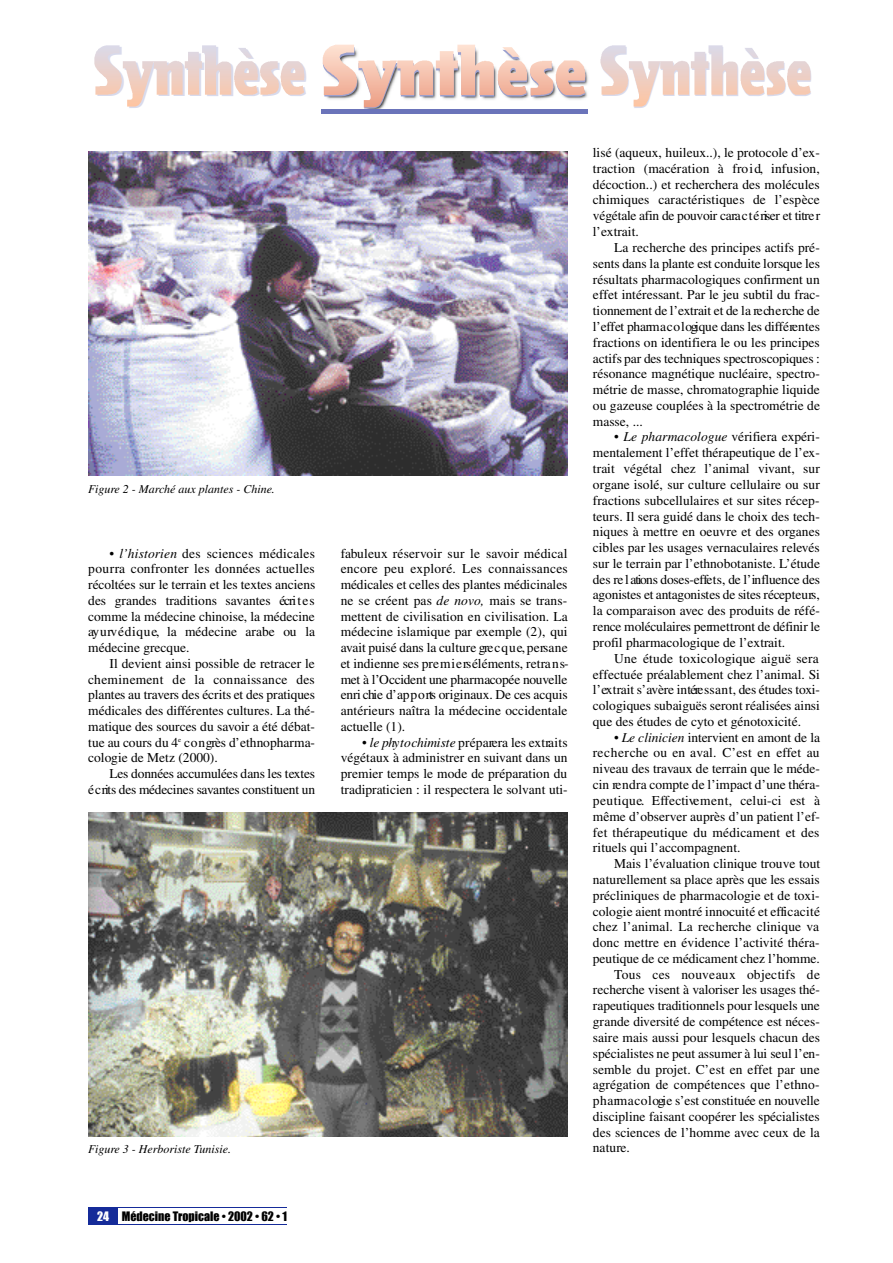
<style>
.page{position:relative;width:893px;height:1263px;background:#fff}
.page>*{position:absolute;margin:0;border:0;box-sizing:border-box;transform-origin:0 0}
.t1{font:61.5px "Freshet";color:#d8daec;scale:.8 1}
.t2{font:13.5px/15.8px "Times";color:#000;text-align:justify}
.t3{font:italic 12px "Times";color:#000}
.t4{font:12px "Impact";color:#000}
.s1{color:#999fce}
.s2{font-style:italic}
.s3{color:#fff}
</style>
<div class="page">
<hr style="left:88px;top:1207px;width:198px;height:1px;background:#152b99">
<hr style="left:88px;top:1224px;width:198px;height:1px;background:#152b99">
<div style="left:88px;top:1208px;width:30px;height:17px;background:#152b99"></div>
<img style="left:291px;top:44px;width:359px;height:70px">
<div style="left:321px;top:109px;width:266px;height:5px;background:#6b74ba"></div>
<img style="left:323px;top:45px;width:34px;height:50px">
<img style="left:94px;top:45px;width:122px;height:50px">
<img style="left:600px;top:45px;width:122px;height:50px">
<img style="left:88px;top:151px;width:479px;height:324px">
<img style="left:88px;top:812px;width:479px;height:324px">
<h1 class="t1" style="left:95px;top:32px;width:897px">Synthèse <span class="s1">Synthèse</span> Synthèse</h1>
<p class="t3" style="left:88px;top:484px;width:188px">Figure 2 - Marché aux plantes - Chine.</p>
<p class="t2" style="left:88px;top:547px;width:228px;text-indent:21px"><span class="s2">• l’historien</span> des sciences médicales pourra confronter les données actuelles récoltées sur le terrain et les textes anciens des grandes traditions savantes écri t e s comme la médecine chinoise, la médecine ay u rv é d iq u e, la médecine arabe ou la médecine grecque.</p>
<p class="t2" style="left:88px;top:657px;width:228px;text-indent:21px">Il devient ainsi possible de retracer le cheminement de la connaissance des plantes au trave rs des écrits et des pratiq u e s médicales des différentes cultures. La thé&shy;matique des sources du savoir a été débat&shy;tue au cours du 4<sup>e</sup> c o n grès d’ethnopharm a&shy;cologie de Metz (2000).</p>
<p class="t2" style="left:88px;top:767px;width:228px;text-align:right">Les données accumulées dans les tex te s<br>é c rits des médecines savantes constituent un</p>
<p class="t3" style="left:88px;top:1144px;width:144px">Figure 3 - Herboriste Tunisie.</p>
<p class="t4" style="left:97px;top:1209px;width:191px"><span class="s3">24</span> Médecine Tropicale • 2002 • 62 • 1</p>
<p class="t2" style="left:341px;top:547px;width:229px">fabuleux réservoir sur le savoir médical encore peu exploré. Les connaissances médicales et celles des plantes médicinales ne se créent pas <span class="s2">de novo,</span> mais se trans&shy;mettent de civilisation en civilisation. La médecine islamique par exemple (2), qui avait puisé dans la culture gre c q u e, p e rs a n e et indienne ses pre m i e rséléments, re tra n s&shy;met à l’Occident une pharmacopée nouve lle e n ri chie d’ap p o rts originaux. De ces acquis antérieurs naîtra la médecine occidentale actuelle (1).</p>
<p class="t2" style="left:341px;top:736px;width:228px;text-indent:21px"><span class="s2">• le phy to chimiste</span> p ré p a re ra les ex tra its végétaux à administrer en suivant dans un premier temps le mode de préparation du tradipraticien : il respectera le solvant uti-</p>
<p class="t2" style="left:593px;top:146px;width:229px">lisé (aqueux, huileux..), le protocole d’ex&shy;traction (macération à fro i d, in fu s io n , décoction..) et recherchera des molécules chimiques cara c té ristiques de l’espèce végétale afin de pouvoir cara c t é riser et titre r l’extrait.</p>
<p class="t2" style="left:593px;top:241px;width:229px;text-indent:21px">La recherche des principes actifs pré&shy;sents dans la plante est conduite lorsque les résultats pharmacologiques confirment un effet intéressant. Par le jeu subtil du frac&shy;tionnement de l’ex trait et de la re ch e rche de l’e ffet pharm a c o logique dans les diffé re n te s fractions on identifiera le ou les principes actifs par des techniques spectro s c o p iq u e s : résonance magnétique nucléaire, spectro&shy;métrie de masse, chromatographie liquide ou gazeuse couplées à la spectrométrie de masse, ...</p>
<p class="t2" style="left:593px;top:430px;width:229px;text-indent:21px"><span class="s2">• Le pharmacologue</span> vérifiera expéri&shy;mentalement l’effet thérapeutique de l’ex&shy;trait végétal chez l’animal viva n t, s u r organe isolé, sur culture cellulaire ou sur fractions subcellulaires et sur sites récep&shy;teurs. Il sera guidé dans le choix des tech&shy;niques à mettre en oeuvre et des organes cibles par les usages vernaculaires relevés sur le terrain par l’ethnobotaniste. L’étude des re l ations doses-effe ts , de l’influence des agonistes et antagonistes de sites récep te u rs , la comparaison avec des produits de réfé&shy;rence moléculaires perm e ttront de définir le profil pharmacologique de l’extrait.</p>
<p class="t2" style="left:593px;top:652px;width:228px;text-indent:21px">Une étude toxicologique aiguë sera effectuée préalablement chez l’animal. Si l’ex trait s’av è re intére s s a n t, des études tox i&shy;c o logiques subaiguës seront réalisées ainsi que des études de cyto et génotoxicité.</p>
<p class="t2" style="left:593px;top:730px;width:229px;text-indent:21px"><span class="s2">• Le clinicien</span> intervient en amont de la recherche ou en aval. C’est en effet au niveau des travaux de terrain que le méde&shy;cin re n d ra compte de l’impact d’une théra&shy;p e u tiq u e. Effe c tive m e n t, celui-ci est à même d’observer auprès d’un patient l’ef&shy;fet thérapeutique du médicament et des rituels qui l’accompagnent.</p>
<p class="t2" style="left:614px;top:857px;width:208px">Mais l’évaluation clinique trouve tout</p>
<p class="t2" style="left:593px;top:873px;width:228px">naturellement sa place après que les essais</p>
<p class="t2" style="left:593px;top:889px;width:228px">précliniques de pharmacologie et de toxi-</p>
<p class="t2" style="left:593px;top:904px;width:229px">c o logie aient montré innocuité et effic a c ité</p>
<p class="t2" style="left:593px;top:920px;width:228px">chez l’animal. La recherche clinique va</p>
<p class="t2" style="left:593px;top:936px;width:228px">donc mettre en évidence l’activité théra-</p>
<p class="t2" style="left:593px;top:952px;width:228px">peutique de ce médicament chez l’homme.</p>
<p class="t2" style="left:614px;top:968px;width:207px">Tous ces nouveaux objectifs de</p>
<p class="t2" style="left:593px;top:983px;width:228px">recherche visent à valoriser les usages thé-</p>
<p class="t2" style="left:593px;top:999px;width:228px">rapeutiques traditionnels pour lesquels une</p>
<p class="t2" style="left:593px;top:1015px;width:228px">grande diversité de compétence est néces-</p>
<p class="t2" style="left:593px;top:1031px;width:229px">saire mais aussi pour lesquels chacun des</p>
<p class="t2" style="left:593px;top:1047px;width:228px">spécialistes ne peut assumer à lui seul l’en-</p>
<p class="t2" style="left:593px;top:1062px;width:228px">semble du projet. C’est en effet par une</p>
<p class="t2" style="left:593px;top:1078px;width:228px">agrégation de compétences que l’ethno-</p>
<p class="t2" style="left:593px;top:1094px;width:228px">p h a rm a c o logie s’est constituée en nouve lle</p>
<p class="t2" style="left:593px;top:1110px;width:228px">discipline faisant coopérer les spécialistes</p>
<p class="t2" style="left:593px;top:1125px;width:228px">des sciences de l’homme avec ceux de la</p>
<p class="t2" style="left:593px;top:1141px;width:39px">nature.</p>
</div>
